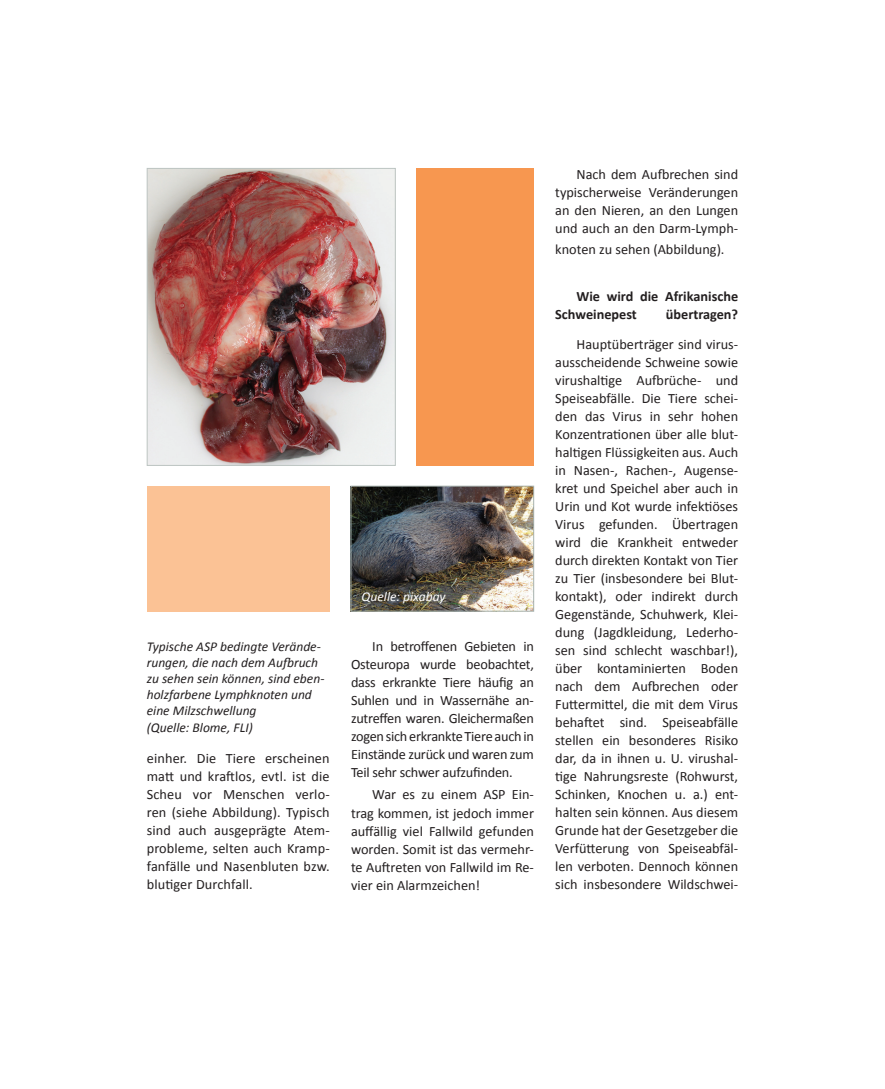
<style>
.page{position:relative;width:885px;height:1089px;background:#fff}
.page>*{position:absolute;margin:0;border:0;box-sizing:border-box;transform-origin:0 0}
.t1{font:14.25px/18px "Calibri";color:#231f20;text-align:justify}
.t2{font:700 14.25px/18px "Calibri";color:#231f20}
.t3{font:italic 13.5px/16.2px "Calibri";color:#231f20}
.t4{font:italic 13.5px "Calibri";color:#fff}
</style>
<div class="page">
<img style="left:149px;top:170px;width:244px;height:294px">
<div style="left:147px;top:168px;width:248px;height:298px;border:1px solid #bdc5c2"></div>
<img style="left:352px;top:488px;width:180px;height:121px">
<div style="left:350px;top:486px;width:184px;height:125px;border:1px solid #a7b2ae"></div>
<div style="left:417px;top:168px;width:116px;height:298px;background:#f79750"></div>
<div style="left:147px;top:486px;width:183px;height:125px;background:#fbc295"></div>
<p class="t3" style="left:147px;top:637px;width:179px">Typische ASP bedingte Verände&shy;rungen, die nach dem Aufbruch zu sehen sein können, sind eben&shy;holzfarbene Lymphknoten und eine Milzschwellung<br>(Quelle: Blome, FLI)</p>
<p class="t1" style="left:147px;top:749px;width:184px">einher. Die Tiere erscheinen matt und kraftlos, evtl. ist die Scheu vor Menschen verlo&shy;ren (siehe Abbildung). Typisch sind auch ausgeprägte Atem&shy;probleme, selten auch Kramp&shy;fanfälle und Nasenbluten bzw. blutiger Durchfall.</p>
<p class="t4" style="left:361px;top:587px;width:86px">Quelle: pixabay</p>
<p class="t1" style="left:351px;top:637px;width:184px;text-indent:21px">In betroffenen Gebieten in Osteuropa wurde beobachtet, dass erkrankte Tiere häufig an Suhlen und in Wassernähe an&shy;zutreffen waren. Gleichermaßen zogen sich erkrankte Tiere auch in Einstände zurück und waren zum Teil sehr schwer aufzufinden.</p>
<p class="t1" style="left:351px;top:785px;width:184px;text-indent:21px">War es zu einem ASP Ein&shy;trag kommen, ist jedoch immer auffällig viel Fallwild gefunden worden. Somit ist das vermehr&shy;te Auftreten von Fallwild im Re&shy;vier ein Alarmzeichen!</p>
<p class="t1" style="left:555px;top:165px;width:184px;text-indent:21px">Nach dem Aufbrechen sind typischerweise Veränderungen an den Nieren, an den Lungen und auch an den Darm-Lymph-</p>
<p class="t1" style="left:555px;top:240px;width:171px">knoten zu sehen (Abbildung).</p>
<p class="t2" style="left:555px;top:287px;width:184px;text-indent:21px">Wie wird die Afrikanische<br>Schweinepest</p>
<p class="t2" style="left:665px;top:305px;width:74px">übertragen?</p>
<p class="t1" style="left:555px;top:335px;width:184px;text-indent:21px">Hauptüberträger sind virus&shy;ausscheidende Schweine sowie virushaltige Aufbrüche- und Speiseabfälle. Die Tiere schei&shy;den das Virus in sehr hohen Konzentrationen über alle blut&shy;haltigen Flüssigkeiten aus. Auch in Nasen-, Rachen-, Augense&shy;kret und Speichel aber auch in Urin und Kot wurde infektiöses Virus gefunden. Übertragen wird die Krankheit entweder durch direkten Kontakt von Tier zu Tier (insbesondere bei Blut&shy;kontakt), oder indirekt durch Gegenstände, Schuhwerk, Klei&shy;dung (Jagdkleidung, Lederho&shy;sen sind schlecht waschbar!), über kontaminierten Boden nach dem Aufbrechen oder Futtermittel, die mit dem Virus behaftet sind. Speiseabfälle stellen ein besonderes Risiko dar, da in ihnen u. U. virushal&shy;tige Nahrungsreste (Rohwurst, Schinken, Knochen u. a.) ent&shy;halten sein können. Aus diesem Grunde hat der Gesetzgeber die Verfütterung von Speiseabfäl&shy;len verboten. Dennoch können sich insbesondere Wildschwei-</p>
</div>
